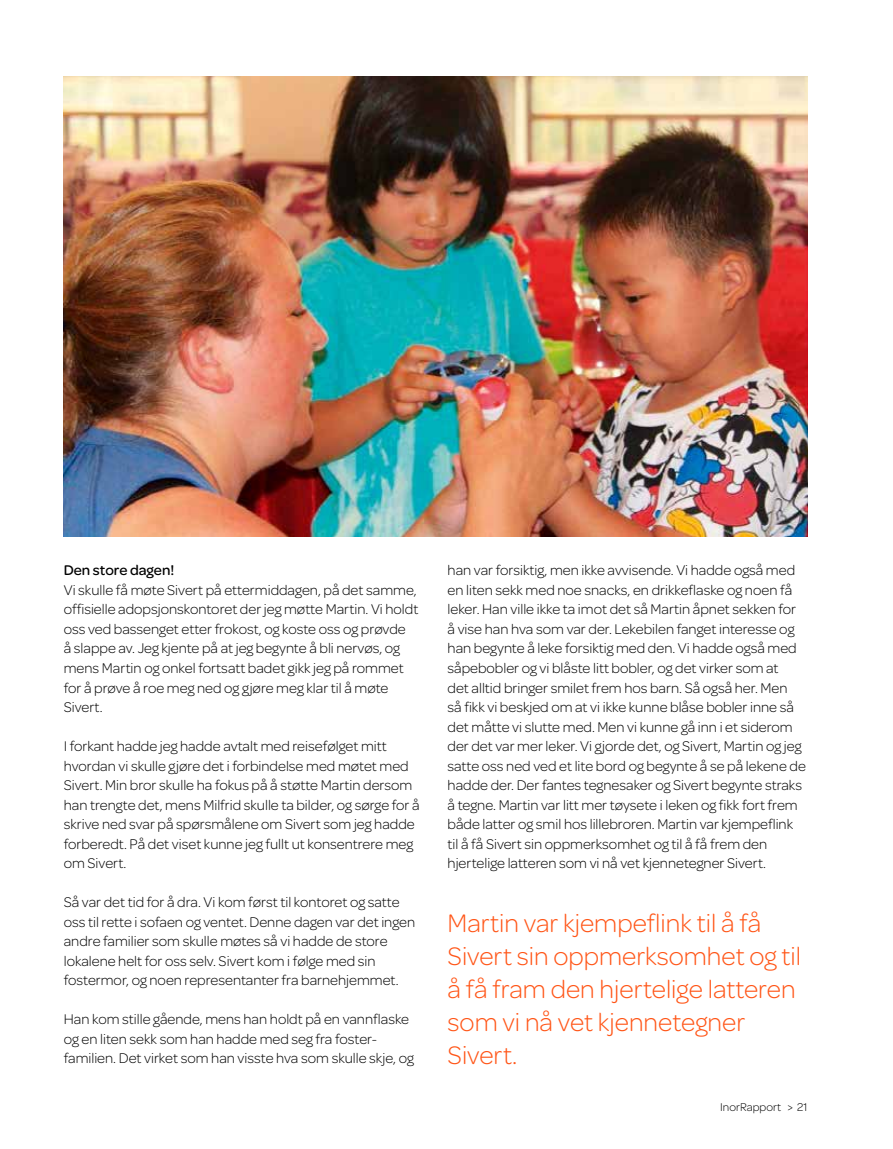
<style>
.page{position:relative;width:893px;height:1149px;background:#fff}
.page>*{position:absolute;margin:0;border:0;box-sizing:border-box;transform-origin:0 0}
.t1{font:300 27px/33px "Omnes";color:#ff5517}
.t2{font:300 15px/19.5px "Omnes";color:#000}
.t3{font:500 15px "Omnes";color:#000}
.t4{font:300 12px "Omnes";color:#000}
</style>
<div class="page">
<img style="left:64px;top:77px;width:744px;height:459px">
<p class="t3" style="left:64px;top:560px;width:112px">Den store dagen!</p>
<p class="t2" style="left:64px;top:579px;width:356px">Vi skulle få møte Sivert på ettermiddagen, på det samme, offisielle adopsjonskontoret der jeg møtte Martin. Vi holdt oss ved bassenget etter frokost, og koste oss og prøvde<br>å slappe av. Jeg kjente på at jeg begynte å bli nervøs, og mens Martin og onkel fortsatt badet gikk jeg på rommet for å prøve å roe meg ned og gjøre meg klar til å møte Sivert.</p>
<p class="t2" style="left:64px;top:735px;width:357px">I forkant hadde jeg hadde avtalt med reisefølget mitt hvordan vi skulle gjøre det i forbindelse med møtet med Sivert. Min bror skulle ha fokus på å støtte Martin dersom han trengte det, mens Milfrid skulle ta bilder, og sørge for å skrive ned svar på spørsmålene om Sivert som jeg hadde forberedt. På det viset kunne jeg fullt ut konsentrere meg om Sivert.</p>
<p class="t2" style="left:64px;top:891px;width:353px">Så var det tid for å dra. Vi kom først til kontoret og satte oss til rette i sofaen og ventet. Denne dagen var det ingen andre familier som skulle møtes så vi hadde de store lokalene helt for oss selv. Sivert kom i følge med sin fostermor, og noen representanter fra barnehjemmet.</p>
<p class="t2" style="left:64px;top:1008px;width:352px">Han kom stille gående, mens han holdt på en vannflaske og en liten sekk som han hadde med seg fra foster&shy;familien. Det virket som han visste hva som skulle skje, og</p>
<p class="t2" style="left:448px;top:560px;width:360px">han var forsiktig, men ikke avvisende. Vi hadde også med en liten sekk med noe snacks, en drikkeflaske og noen få leker. Han ville ikke ta imot det så Martin åpnet sekken for å vise han hva som var der. Lekebilen fanget interesse og han begynte å leke forsiktig med den. Vi hadde også med såpebobler og vi blåste litt bobler, og det virker som at<br>det alltid bringer smilet frem hos barn. Så også her. Men<br>så fikk vi beskjed om at vi ikke kunne blåse bobler inne så det måtte vi slutte med. Men vi kunne gå inn i et siderom der det var mer leker. Vi gjorde det, og Sivert, Martin og jeg satte oss ned ved et lite bord og begynte å se på lekene de hadde der. Der fantes tegnesaker og Sivert begynte straks å tegne. Martin var litt mer tøysete i leken og fikk fort frem både latter og smil hos lillebroren. Martin var kjempeflink til å få Sivert sin oppmerksomhet og til å få frem den hjertelige latteren som vi nå vet kjennetegner Sivert.</p>
<h1 class="t1" style="left:448px;top:905px;width:355px">Martin var kjempeflink til å få<br>Sivert sin oppmerksomhet og til å få fram den hjertelige latteren som vi nå vet kjennetegner<br>Sivert.</h1>
<p class="t4" style="left:720px;top:1098px;width:89px">InorRapport &gt; 21</p>
</div>
